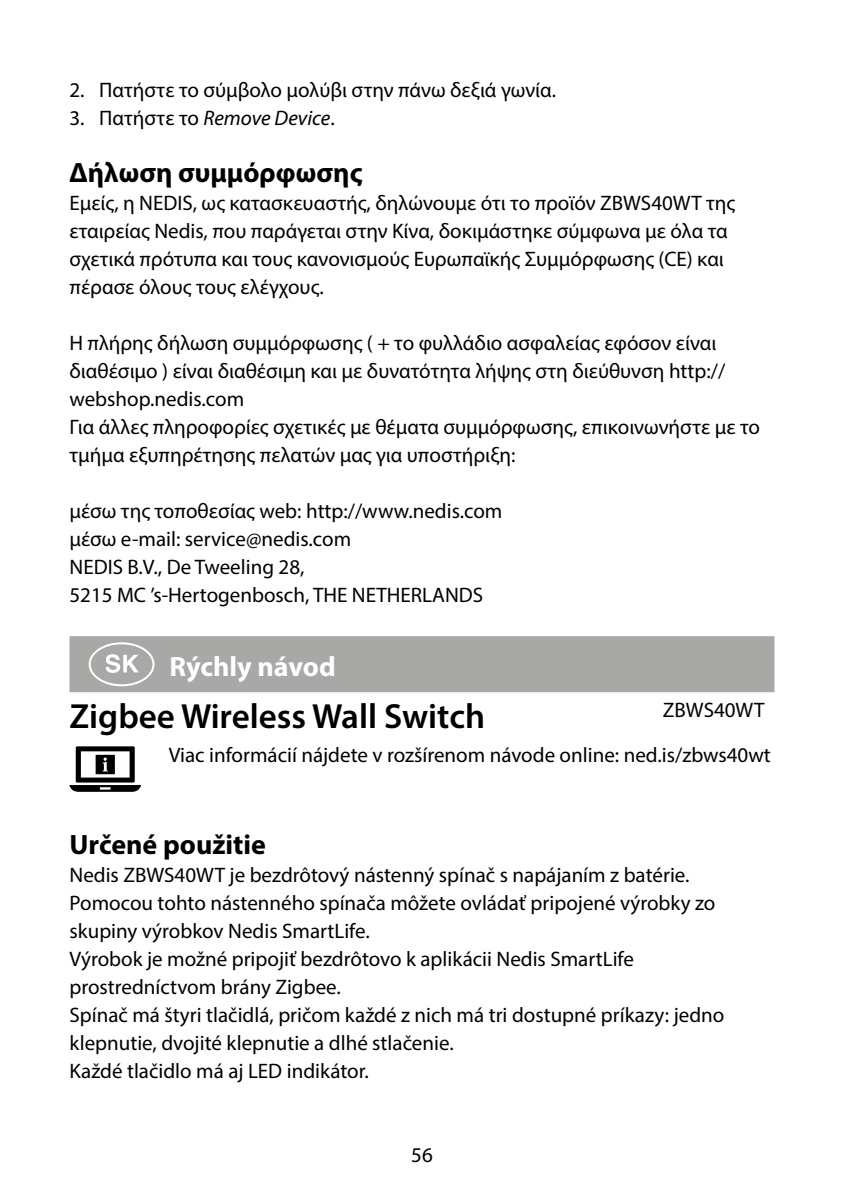
<style>
.page{position:relative;width:844px;height:1191px;background:#fff}
.page>*{position:absolute;margin:0;border:0;box-sizing:border-box;transform-origin:0 0}
.t1{font:63px "manualise countrycodes";color:#fff}
.t2{font:600 35px "Myriad Pro";color:#000}
.t3{font:700 28px "Myriad Pro";color:#000}
.t4{font:700 28px "Myriad Pro";color:#fff}
.t5{font:21px/28px "Myriad Pro";color:#000}
.s1{font-style:italic}
</style>
<div class="page">
<div style="left:69px;top:636px;width:705px;height:56px;background:#a8a8a7"></div>
<svg style="left:69px;top:746px;width:72px;height:46px"></svg>
<p class="t5" style="left:69px;top:76px;width:488px">2. Πατήστε το σύμβολο μολύβι στην πάνω δεξιά γωνία.</p>
<p class="t5" style="left:69px;top:104px;width:267px">3. Πατήστε το <span class="s1">Remove Device</span>.</p>
<h3 class="t3" style="left:69px;top:154px;width:294px">Δήλωση συμμόρφωσης</h3>
<p class="t5" style="left:69px;top:188px;width:667px">Εμείς, η NEDIS, ως κατασκευαστής, δηλώνουμε ότι το προϊόν ZBWS40WT της εταιρείας Nedis, που παράγεται στην Κίνα, δοκιμάστηκε σύμφωνα με όλα τα σχετικά πρότυπα και τους κανονισμούς Ευρωπαϊκής Συμμόρφωσης (CE) και πέρασε όλους τους ελέγχους.</p>
<p class="t5" style="left:69px;top:328px;width:692px">Η πλήρης δήλωση συμμόρφωσης ( + το φυλλάδιο ασφαλείας εφόσον είναι διαθέσιμο ) είναι διαθέσιμη και με δυνατότητα λήψης στη διεύθυνση http:// webshop.nedis.com<br>Για άλλες πληροφορίες σχετικές με θέματα συμμόρφωσης, επικοινωνήστε με το τμήμα εξυπηρέτησης πελατών μας για υποστήριξη:</p>
<p class="t5" style="left:69px;top:496px;width:434px">μέσω της τοποθεσίας web: http://www.nedis.com μέσω e-mail: service@nedis.com<br>NEDIS B.V., De Tweeling 28,<br>5215 MC ’s-Hertogenbosch, THE NETHERLANDS</p>
<h1 class="t1" style="left:79px;top:627px;width:86px">1</h1>
<h3 class="t4" style="left:169px;top:648px;width:168px">Rýchly návod</h3>
<h2 class="t2" style="left:69px;top:693px;width:417px">Zigbee Wireless Wall Switch</h2>
<p class="t5" style="left:169px;top:687px;width:603px;line-height:45.1px;text-align:right">ZBWS40WT<br>Viac informácií nájdete v rozšírenom návode online: ned.is/zbws40wt</p>
<h3 class="t3" style="left:69px;top:826px;width:198px">Určené použitie</h3>
<p class="t5" style="left:69px;top:860px;width:656px">Nedis ZBWS40WT je bezdrôtový nástenný spínač s napájaním z batérie.<br>Pomocou tohto nástenného spínača môžete ovládať pripojené výrobky zo skupiny výrobkov Nedis SmartLife.<br>Výrobok je možné pripojiť bezdrôtovo k aplikácii Nedis SmartLife prostredníctvom brány Zigbee.<br>Spínač má štyri tlačidlá, pričom každé z nich má tri dostupné príkazy: jedno klepnutie, dvojité klepnutie a dlhé stlačenie.<br>Každé tlačidlo má aj LED indikátor.</p>
<p class="t5" style="left:411px;top:1140px;width:23px">56</p>
</div>
